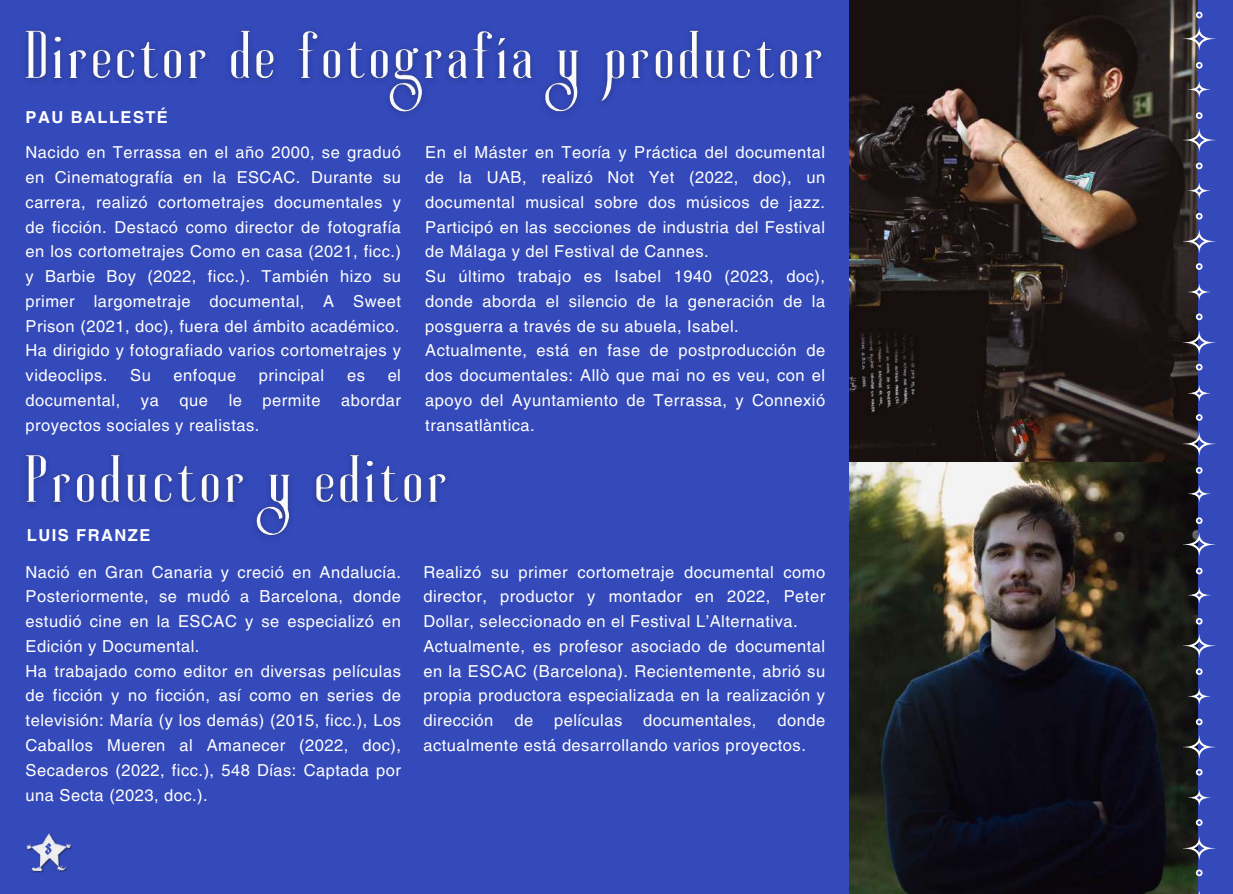
<style>
.page{position:relative;width:1233px;height:894px;background:#fff}
.page>*{position:absolute;margin:0;border:0;box-sizing:border-box;transform-origin:0 0}
.t1{font:22.2px "Halja OT";color:#3449ba}
.t2{font:16.5px/24.8px "Helvetica LT Pro";letter-spacing:.03em;color:#fff}
.t3{font:700 16.5px "Helvetica LT Pro";letter-spacing:.09em;color:#fff}
</style>
<div class="page">
<div style="left:0;top:0;width:1233px;height:893px;background:#3449ba"></div>
<img style="left:849px;top:0;width:348px;height:893px">
<svg style="left:1196px;top:718px;width:7px;height:7px"></svg>
<svg style="left:1196px;top:668px;width:7px;height:6px"></svg>
<svg style="left:1196px;top:617px;width:7px;height:7px"></svg>
<svg style="left:1196px;top:567px;width:7px;height:7px"></svg>
<svg style="left:1183px;top:634px;width:32px;height:23px"></svg>
<svg style="left:1188px;top:587px;width:22px;height:15px"></svg>
<svg style="left:1188px;top:688px;width:22px;height:16px"></svg>
<svg style="left:1196px;top:768px;width:7px;height:7px"></svg>
<svg style="left:1196px;top:819px;width:7px;height:6px"></svg>
<svg style="left:1196px;top:869px;width:7px;height:6px"></svg>
<svg style="left:1183px;top:836px;width:32px;height:23px"></svg>
<svg style="left:1183px;top:533px;width:32px;height:22px"></svg>
<svg style="left:1196px;top:517px;width:7px;height:7px"></svg>
<svg style="left:1196px;top:467px;width:7px;height:6px"></svg>
<svg style="left:1188px;top:486px;width:22px;height:15px"></svg>
<svg style="left:1183px;top:735px;width:32px;height:23px"></svg>
<svg style="left:1188px;top:890px;width:12px;height:3px"></svg>
<svg style="left:1188px;top:789px;width:22px;height:16px"></svg>
<img style="left:24px;top:27px;width:799px;height:88px">
<img style="left:25px;top:452px;width:422px;height:86px">
<svg style="left:1196px;top:213px;width:7px;height:6px"></svg>
<svg style="left:1196px;top:162px;width:7px;height:7px"></svg>
<svg style="left:1196px;top:112px;width:7px;height:7px"></svg>
<svg style="left:1196px;top:62px;width:7px;height:7px"></svg>
<svg style="left:1183px;top:129px;width:32px;height:22px"></svg>
<svg style="left:1188px;top:81px;width:22px;height:16px"></svg>
<svg style="left:1188px;top:183px;width:22px;height:15px"></svg>
<svg style="left:1196px;top:263px;width:7px;height:7px"></svg>
<svg style="left:1196px;top:313px;width:7px;height:7px"></svg>
<svg style="left:1196px;top:364px;width:7px;height:6px"></svg>
<svg style="left:1196px;top:414px;width:7px;height:6px"></svg>
<svg style="left:1183px;top:331px;width:32px;height:23px"></svg>
<svg style="left:1183px;top:27px;width:32px;height:23px"></svg>
<svg style="left:1196px;top:12px;width:7px;height:6px"></svg>
<svg style="left:1183px;top:432px;width:32px;height:23px"></svg>
<svg style="left:1183px;top:230px;width:32px;height:23px"></svg>
<svg style="left:1188px;top:385px;width:22px;height:16px"></svg>
<svg style="left:1188px;top:284px;width:22px;height:16px"></svg>
<img style="left:27px;top:833px;width:46px;height:40px">
<p class="t3" style="left:26px;top:111px;width:144px">PAU BALLESTÉ</p>
<p class="t2" style="left:26px;top:142px;width:377px;text-align:justify">Nacido en Terrassa en el año 2000, se graduó en Cinematografía en la ESCAC. Durante su carrera, realizó cortometrajes documentales y de ficción. Destacó como director de fotografía en los cortometrajes Como en casa (2021, ficc.) y Barbie Boy (2022, ficc.). También hizo su primer largometraje documental, A Sweet Prison (2021, doc), fuera del ámbito académico.<br>Ha dirigido y fotografiado varios cortometrajes y videoclips.</p>
<p class="t2" style="left:130px;top:364px;width:22px">Su</p>
<p class="t2" style="left:174px;top:364px;width:64px">enfoque</p>
<p class="t2" style="left:259px;top:364px;width:67px">principal</p>
<p class="t2" style="left:347px;top:364px;width:19px">es</p>
<p class="t2" style="left:388px;top:364px;width:15px">el</p>
<p class="t2" style="left:26px;top:389px;width:96px">documental,</p>
<p class="t2" style="left:141px;top:389px;width:19px">ya</p>
<p class="t2" style="left:180px;top:389px;width:30px">que</p>
<p class="t2" style="left:229px;top:389px;width:15px">le</p>
<p class="t2" style="left:263px;top:389px;width:59px">permite</p>
<p class="t2" style="left:341px;top:389px;width:61px">abordar</p>
<p class="t2" style="left:26px;top:414px;width:235px">proyectos sociales y realistas.</p>
<p class="t2" style="left:425px;top:142px;width:401px">En el Máster en Teoría y Práctica del documental de la UAB, realizó Not Yet (2022, doc), un documental musical sobre dos músicos de jazz.<br>Participó en las secciones de industria del Festival de Málaga y del Festival de Cannes.<br>Su último trabajo es Isabel 1940 (2023, doc), donde aborda el silencio de la generación de la posguerra a través de su abuela, Isabel.<br>Actualmente, está en fase de postproducción de dos documentales: Allò que mai no es veu, con el apoyo del Ayuntamiento de Terrassa, y Connexió transatlàntica.</p>
<p class="t3" style="left:27px;top:528px;width:125px">LUIS FRANZE</p>
<p class="t2" style="left:26px;top:560px;width:377px">Nació en Gran Canaria y creció en Andalucía.<br>Posteriormente, se mudó a Barcelona, donde estudió cine en la ESCAC y se especializó en Edición y Documental.<br>Ha trabajado como editor en diversas películas de ficción y no ficción, así como en series de televisión: María (y los demás) (2015, ficc.), Los Caballos Mueren al Amanecer (2022, doc), Secaderos (2022, ficc.), 548 Días: Captada por una Secta (2023, doc.).</p>
<p class="t2" style="left:423px;top:560px;width:403px">Realizó su primer cortometraje documental como director, productor y montador en 2022, Peter Dollar, seleccionado en el Festival L’Alternativa.<br>Actualmente, es profesor asociado de documental en la ESCAC (Barcelona). Recientemente, abrió su propia productora especializada en la realización y dirección</p>
<p class="t2" style="left:514px;top:709px;width:20px">de</p>
<p class="t2" style="left:554px;top:709px;width:70px">películas</p>
<p class="t2" style="left:643px;top:709px;width:115px">documentales,</p>
<p class="t2" style="left:423px;top:709px;width:403px;text-indent:354px">donde actualmente está desarrollando varios proyectos.</p>
<h1 class="t1" style="left:45px;top:837px;width:9px">8</h1>
</div>
